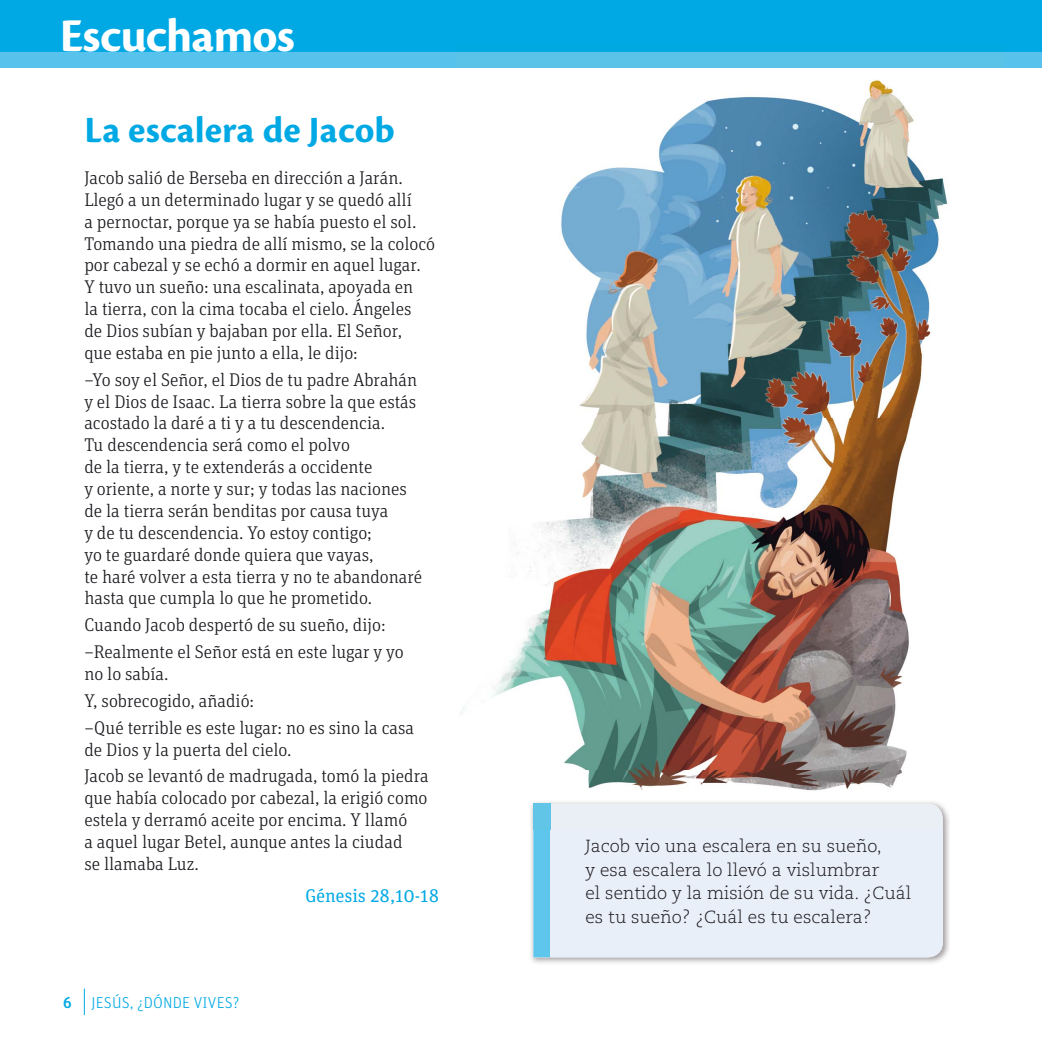
<style>
.page{position:relative;width:1042px;height:1042px;background:#fff}
.page>*{position:absolute;margin:0;border:0;box-sizing:border-box;transform-origin:0 0}
.t1{font:700 49px "Cronos Pro";letter-spacing:-.02em;color:#fff}
.t2{font:700 38.5px "Cronos Pro";letter-spacing:.005em;color:#00a9e4}
.t3{font:300 18.38px/21.9px "Unit Slab OT";color:#1a171c}
.t4{font:18.38px "Unit Slab OT";color:#00a9e4}
.t5{font:300 17.5px/23.6px "Caecilia LT Std";color:#1a171c}
.t6{font:300 15.75px "Unit Pro";letter-spacing:.01em;color:#00a9e4}
.s1{font-weight:500}
</style>
<div class="page">
<div style="left:0;top:39px;width:1042px;height:29px;background:#57c3ec"></div>
<div style="left:0;top:0;width:1042px;height:52px;background:#00a9e4"></div>
<img style="left:531px;top:829px;width:418px;height:134px">
<div style="left:550px;top:829px;width:393px;height:128px;background:#e9eff8"></div>
<div style="left:533px;top:804px;width:17px;height:153px;background:#5ec5ed"></div>
<img style="left:461px;top:80px;width:488px;height:749px">
<div style="left:533px;top:804px;width:410px;height:25px;background:#eaeff6"></div>
<svg style="left:84px;top:988px;width:1px;height:27px"></svg>
<h1 class="t1" style="left:60px;top:17px;width:236px">Escuchamos</h1>
<h2 class="t2" style="left:84px;top:116px;width:312px">La escalera de Jacob</h2>
<p class="t3" style="left:84px;top:168px;width:352px">Jacob salió de Berseba en dirección a Jarán.<br>Llegó a un determinado lugar y se quedó allí<br>a pernoctar, porque ya se había puesto el sol.<br>Tomando una piedra de allí mismo, se la colocó por cabezal y se echó a dormir en aquel lugar.<br>Y tuvo un sueño: una escalinata, apoyada en<br>la tierra, con la cima tocaba el cielo. Ángeles<br>de Dios subían y bajaban por ella. El Señor,<br>que estaba en pie junto a ella, le dijo:</p>
<p class="t3" style="left:84px;top:370px;width:339px">–Yo soy el Señor, el Dios de tu padre Abrahán y el Dios de Isaac. La tierra sobre la que estás acostado la daré a ti y a tu descendencia.<br>Tu descendencia será como el polvo<br>de la tierra, y te extenderás a occidente<br>y oriente, a norte y sur; y todas las naciones de la tierra serán benditas por causa tuya<br>y de tu descendencia. Yo estoy contigo;<br>yo te guardaré donde quiera que vayas,<br>te haré volver a esta tierra y no te abandonaré hasta que cumpla lo que he prometido.</p>
<p class="t3" style="left:84px;top:613px;width:321px;line-height:26.8px">Cuando Jacob despertó de su sueño, dijo: –Realmente el Señor está en este lugar y yo</p>
<p class="t3" style="left:84px;top:662px;width:331px;line-height:26.8px">no lo sabía.<br>Y, sobrecogido, añadió:<br>–Qué terrible es este lugar: no es sino la casa</p>
<p class="t3" style="left:84px;top:737px;width:346px;line-height:26.8px">de Dios y la puerta del cielo.<br>Jacob se levantó de madrugada, tomó la piedra</p>
<p class="t3" style="left:84px;top:788px;width:345px">que había colocado por cabezal, la erigió como estela y derramó aceite por encima. Y llamó<br>a aquel lugar Betel, aunque antes la ciudad<br>se llamaba Luz.</p>
<p class="t4" style="left:306px;top:884px;width:135px">Génesis 28,10-18</p>
<p class="t6" style="left:63px;top:997px;width:178px"><span class="s1">6</span> JESÚS, ¿DÓNDE VIVES?</p>
<p class="t5" style="left:585px;top:836px;width:327px">Jacob vio una escalera en su sueño,<br>y esa escalera lo llevó a vislumbrar<br>el sentido y la misión de su vida. ¿Cuál es tu sueño? ¿Cuál es tu escalera?</p>
</div>
